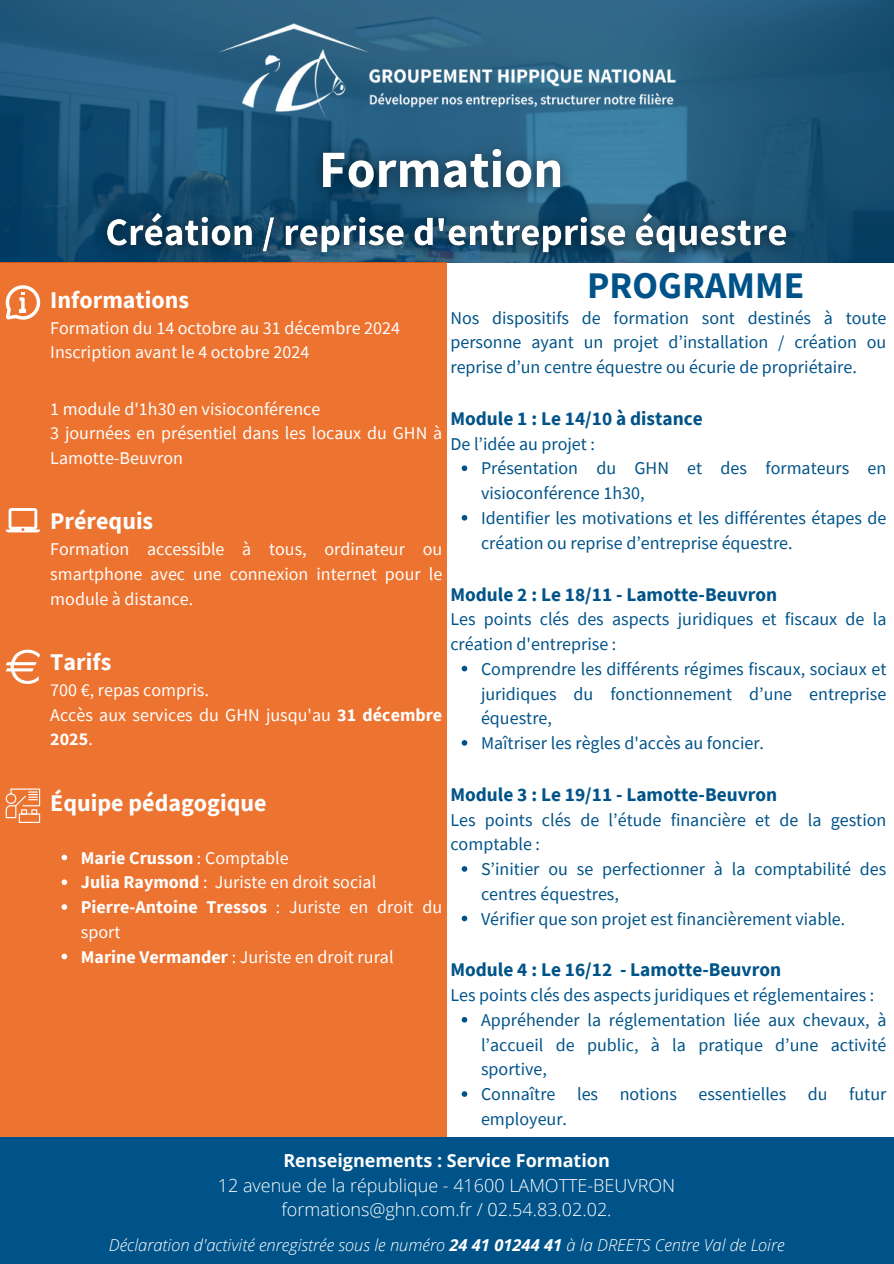
<style>
.page{position:relative;width:894px;height:1264px;background:#fff}
.page>*{position:absolute;margin:0;border:0;box-sizing:border-box;transform-origin:0 0}
.t1{font:700 37.5px "Source Sans Pro";color:#005389}
.t2{font:700 24px "Source Sans Pro";color:#fff}
.t3{font:700 19.35px "Source Sans Pro";color:#005389}
.t4{font:18px/24.8px "Source Sans Pro";color:#005389}
.t5{font:18px/24.8px "Source Sans Pro";color:#fff}
.t6{font:300 18px/24.8px "Open Sans";color:#fff;text-align:center}
.t7{font:700 18px "Source Sans Pro";color:#fff}
.t8{font:italic 300 16.5px "Open Sans";color:#fff}
.s1{font-weight:700}
.s2{font-weight:400}
</style>
<div class="page">
<img style="left:0;top:0;width:893px;height:262px">
<div style="left:0;top:262px;width:446px;height:874px;background:#ed7330"></div>
<div style="left:0;top:1137px;width:893px;height:126px;background:#005389"></div>
<img style="left:171px;top:0;width:551px;height:130px">
<svg style="left:6px;top:508px;width:34px;height:24px"></svg>
<svg style="left:6px;top:649px;width:34px;height:35px"></svg>
<svg style="left:6px;top:788px;width:34px;height:35px"></svg>
<svg style="left:62px;top:854px;width:5px;height:6px"></svg>
<svg style="left:62px;top:879px;width:5px;height:6px"></svg>
<svg style="left:62px;top:904px;width:5px;height:5px"></svg>
<svg style="left:62px;top:953px;width:5px;height:6px"></svg>
<svg style="left:461px;top:465px;width:6px;height:6px"></svg>
<svg style="left:461px;top:515px;width:6px;height:5px"></svg>
<svg style="left:461px;top:665px;width:6px;height:6px"></svg>
<svg style="left:461px;top:740px;width:6px;height:5px"></svg>
<svg style="left:461px;top:866px;width:6px;height:5px"></svg>
<svg style="left:461px;top:915px;width:6px;height:6px"></svg>
<svg style="left:461px;top:1017px;width:6px;height:5px"></svg>
<svg style="left:461px;top:1091px;width:6px;height:5px"></svg>
<svg style="left:6px;top:285px;width:34px;height:35px"></svg>
<img style="left:87px;top:130px;width:721px;height:145px">
<p class="t2" style="left:50px;top:284px;width:140px">Informations</p>
<p class="t5" style="left:50px;top:315px;width:351px">Formation du 14 octobre au 31 décembre 2024<br>Inscription avant le 4 octobre 2024</p>
<p class="t5" style="left:50px;top:396px;width:393px">1 module d'1h30 en visioconférence<br>3 journées en présentiel dans les locaux du GHN à<br>Lamotte-Beuvron</p>
<p class="t2" style="left:50px;top:505px;width:104px">Prérequis</p>
<p class="t5" style="left:50px;top:536px;width:393px;text-align:justify">Formation accessible à tous, ordinateur ou smartphone avec une connexion internet pour le module à distance.</p>
<p class="t2" style="left:50px;top:646px;width:62px">Tarifs</p>
<p class="t5" style="left:50px;top:677px;width:393px">700 €, repas compris.<br>Accès aux services du GHN jusqu'au <span class="s1">31 décembre<br>2025</span>.</p>
<h4 class="t2" style="left:50px;top:787px;width:218px">Équipe pédagogique</h4>
<h4 class="t7" style="left:81px;top:846px;width:209px">Marie Crusson <span class="s2">: Comptable</span></h4>
<h4 class="t5" style="left:81px;top:869px;width:297px"><span class="s1">Julia Raymond</span> : Juriste en droit social</h4>
<h4 class="t5" style="left:81px;top:894px;width:363px"><span class="s1">Pierre-Antoine Tressos</span> : Juriste en droit du sport</h4>
<h3 class="t5" style="left:81px;top:943px;width:314px"><span class="s1">Marine Vermander</span> : Juriste en droit rural</h3>
<p class="t1" style="left:587px;top:261px;width:219px">PROGRAMME</p>
<p class="t4" style="left:450px;top:305px;width:437px;text-align:justify">Nos dispositifs de formation sont destinés à toute personne ayant un projet d’installation / création ou reprise d’un centre équestre ou écurie de propriétaire.</p>
<p class="t3" style="left:450px;top:406px;width:254px">Module 1 : Le 14/10 à distance</p>
<p class="t4" style="left:450px;top:431px;width:146px">De l’idée au projet :</p>
<p class="t4" style="left:481px;top:455px;width:407px">Présentation du GHN et des formateurs en visioconférence 1h30,</p>
<p class="t4" style="left:481px;top:505px;width:407px">Identifier les motivations et les différentes étapes de création ou reprise d’entreprise équestre.</p>
<h1 class="t3" style="left:450px;top:581px;width:328px">Module 2 : Le 18/11 - Lamotte-Beuvron</h1>
<h1 class="t4" style="left:450px;top:606px;width:437px">Les points clés des aspects juridiques et fiscaux de la création d'entreprise :</h1>
<p class="t4" style="left:481px;top:656px;width:407px;text-align:justify">Comprendre les différents régimes fiscaux, sociaux et juridiques du fonctionnement d’une entreprise équestre,</p>
<p class="t4" style="left:481px;top:730px;width:284px">Maîtriser les règles d'accès au foncier.</p>
<p class="t3" style="left:450px;top:781px;width:328px">Module 3 : Le 19/11 - Lamotte-Beuvron</p>
<p class="t4" style="left:450px;top:806px;width:437px">Les points clés de l’étude financière et de la gestion comptable :</p>
<p class="t4" style="left:481px;top:856px;width:407px">S’initier ou se perfectionner à la comptabilité des centres équestres,</p>
<p class="t4" style="left:481px;top:905px;width:366px">Vérifier que son projet est financièrement viable.</p>
<p class="t3" style="left:450px;top:957px;width:332px">Module 4 : Le 16/12 - Lamotte-Beuvron</p>
<p class="t4" style="left:450px;top:982px;width:425px">Les points clés des aspects juridiques et réglementaires :</p>
<p class="t4" style="left:481px;top:1007px;width:407px;text-align:justify">Appréhender la réglementation liée aux chevaux, à l’accueil de public, à la pratique d’une activité sportive,</p>
<p class="t4" style="left:481px;top:1081px;width:407px">Connaître les notions essentielles du futur employeur.</p>
<p class="t6" style="left:218px;top:1147px;width:459px"><span class="s1">Renseignements : Service Formation<br></span>12 avenue de la république - 41600 LAMOTTE-BEUVRON formations@ghn.com.fr / 02.54.83.02.02.</p>
<p class="t8" style="left:109px;top:1233px;width:677px">Déclaration d'activité enregistrée sous le numéro <span class="s1">24 41 01244 41</span> à la DREETS Centre Val de Loire</p>
</div>
